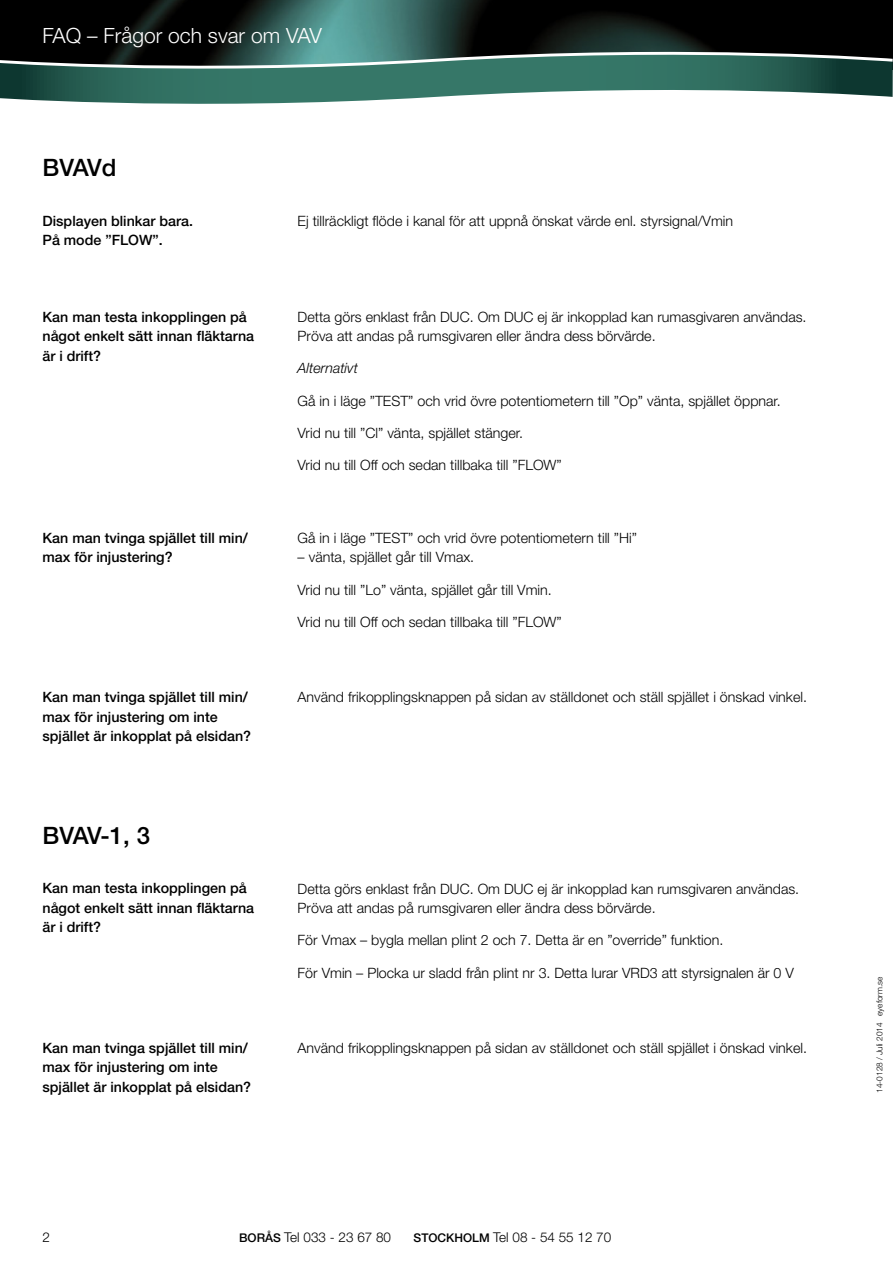
<style>
.page{position:relative;width:893px;height:1263px;background:#fff}
.page>*{position:absolute;margin:0;border:0;box-sizing:border-box;transform-origin:0 0}
.t1{font:500 24px "Helvetica Neue";letter-spacing:-.055em;color:#000}
.t2{font:300 21px "Helvetica Neue";color:#fff}
.t3{font:300 14.25px/19.5px "Helvetica Neue";color:#000}
.t4{font:500 14.25px/19.5px "Helvetica Neue";color:#000}
.t5{font:italic 300 14.25px "Helvetica Neue";color:#000}
.t6{font:300 13.5px "Helvetica Neue";color:#000}
.t7{font:300 8.25px "Helvetica Neue";color:#000}
.s1{font-weight:500;font-size:12px}
</style>
<div class="page">
<img style="left:0;top:0;width:893px;height:45px">
<svg style="left:0;top:79px;width:893px;height:25px"></svg>
<svg style="left:0;top:45px;width:893px;height:34px;background:#375d56"></svg>
<h2 class="t2" style="left:43px;top:22px;width:281px">FAQ – Frågor och svar om VAV</h2>
<h1 class="t1" style="left:43px;top:153px;width:76px">BVAVd</h1>
<p class="t4" style="left:43px;top:211px;width:152px">Displayen blinkar bara.<br>På mode ”FLOW”.</p>
<p class="t4" style="left:43px;top:307px;width:213px">Kan man testa inkopplingen på något enkelt sätt innan fläktarna är i drift?</p>
<p class="t4" style="left:43px;top:528px;width:207px">Kan man tvinga spjället till min/ max för injustering?</p>
<p class="t4" style="left:43px;top:687px;width:210px">Kan man tvinga spjället till min/ max för injustering om inte spjället är inkopplat på elsidan?</p>
<h1 class="t1" style="left:43px;top:821px;width:109px">BVAV-1, 3</h1>
<p class="t4" style="left:43px;top:878px;width:213px">Kan man testa inkopplingen på något enkelt sätt innan fläktarna är i drift?</p>
<p class="t4" style="left:43px;top:1038px;width:210px">Kan man tvinga spjället till min/ max för injustering om inte spjället är inkopplat på elsidan?</p>
<p class="t3" style="left:298px;top:211px;width:437px">Ej tillräckligt flöde i kanal för att uppnå önskat värde enl. styrsignal/Vmin</p>
<p class="t3" style="left:298px;top:306px;width:510px">Detta görs enklast från DUC. Om DUC ej är inkopplad kan rumasgivaren användas.<br>Pröva att andas på rumsgivaren eller ändra dess börvärde.</p>
<p class="t5" style="left:298px;top:360px;width:62px">Alternativt</p>
<p class="t3" style="left:298px;top:390px;width:485px">Gå in i läge ”TEST” och vrid övre potentiometern till ”Op” vänta, spjället öppnar.</p>
<p class="t3" style="left:298px;top:423px;width:227px">Vrid nu till ”Cl” vänta, spjället stänger.</p>
<p class="t3" style="left:298px;top:455px;width:266px">Vrid nu till Off och sedan tillbaka till ”FLOW”</p>
<p class="t3" style="left:298px;top:528px;width:341px">Gå in i läge ”TEST” och vrid övre potentiometern till ”Hi”</p>
<p class="t3" style="left:298px;top:547px;width:178px">– vänta, spjället går till Vmax.</p>
<p class="t3" style="left:298px;top:579px;width:256px">Vrid nu till ”Lo” vänta, spjället går till Vmin.</p>
<p class="t3" style="left:298px;top:612px;width:266px">Vrid nu till Off och sedan tillbaka till ”FLOW”</p>
<p class="t3" style="left:298px;top:687px;width:511px">Använd frikopplingsknappen på sidan av ställdonet och ställ spjället i önskad vinkel.</p>
<p class="t3" style="left:298px;top:878px;width:503px">Detta görs enklast från DUC. Om DUC ej är inkopplad kan rumsgivaren användas.<br>Pröva att andas på rumsgivaren eller ändra dess börvärde.</p>
<p class="t3" style="left:298px;top:930px;width:427px">För Vmax – bygla mellan plint 2 och 7. Detta är en ”override” funktion.</p>
<p class="t3" style="left:298px;top:962px;width:498px">För Vmin – Plocka ur sladd från plint nr 3. Detta lurar VRD3 att styrsignalen är 0 V</p>
<p class="t3" style="left:298px;top:1038px;width:511px">Använd frikopplingsknappen på sidan av ställdonet och ställ spjället i önskad vinkel.</p>
<p class="t6" style="left:43px;top:1229px;width:9px">2</p>
<p class="t6" style="left:239px;top:1229px;width:153px"><span class="s1">BORÅS</span> Tel 033 - 23 67 80</p>
<p class="t6" style="left:414px;top:1229px;width:199px"><span class="s1">STOCKHOLM</span> Tel 08 - 54 55 12 70</p>
<p class="t7" style="left:874px;top:1093px;width:118px;rotate:-90deg">14-0128 / Juli 2014 eyeform.se</p>
</div>
